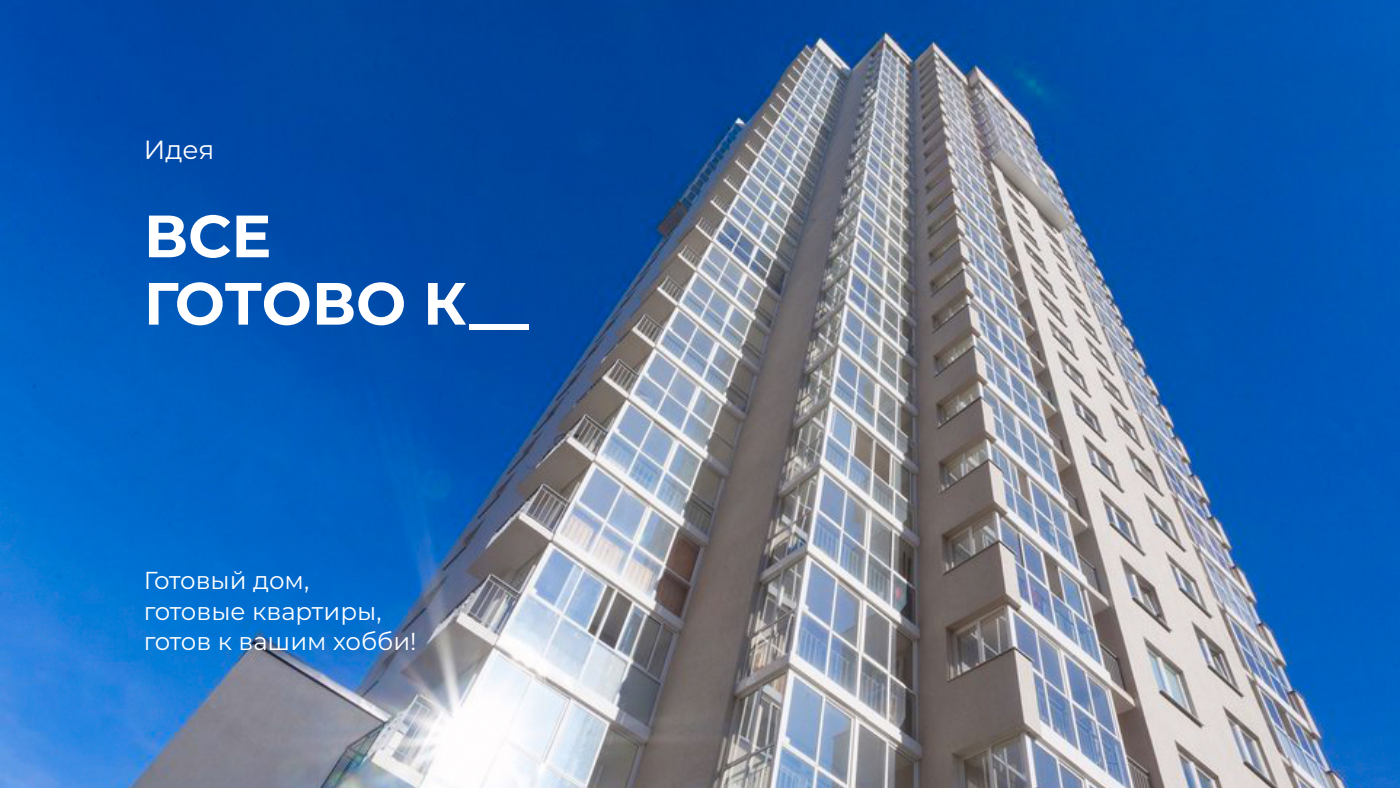
<style>
.page{position:relative;width:1400px;height:788px;background:#fff}
.page>*{position:absolute;margin:0;border:0;box-sizing:border-box;transform-origin:0 0}
.t1{font:700 59.5px/67.4px "Montserrat";color:#fff}
.t2{font:26.25px "Montserrat";color:#fff}
.t3{font:24.5px/30.6px "Montserrat";color:#fff}
</style>
<div class="page">
<img style="left:0;top:0;width:1400px;height:788px">
<p class="t2" style="left:144px;top:131px;width:72px">Идея</p>
<h1 class="t1" style="left:144px;top:199px;width:387px">ВСЕ<br>ГОТОВО К__</h1>
<p class="t3" style="left:144px;top:564px;width:274px">Готовый дом, готовые квартиры, готов к вашим хобби!</p>
</div>
